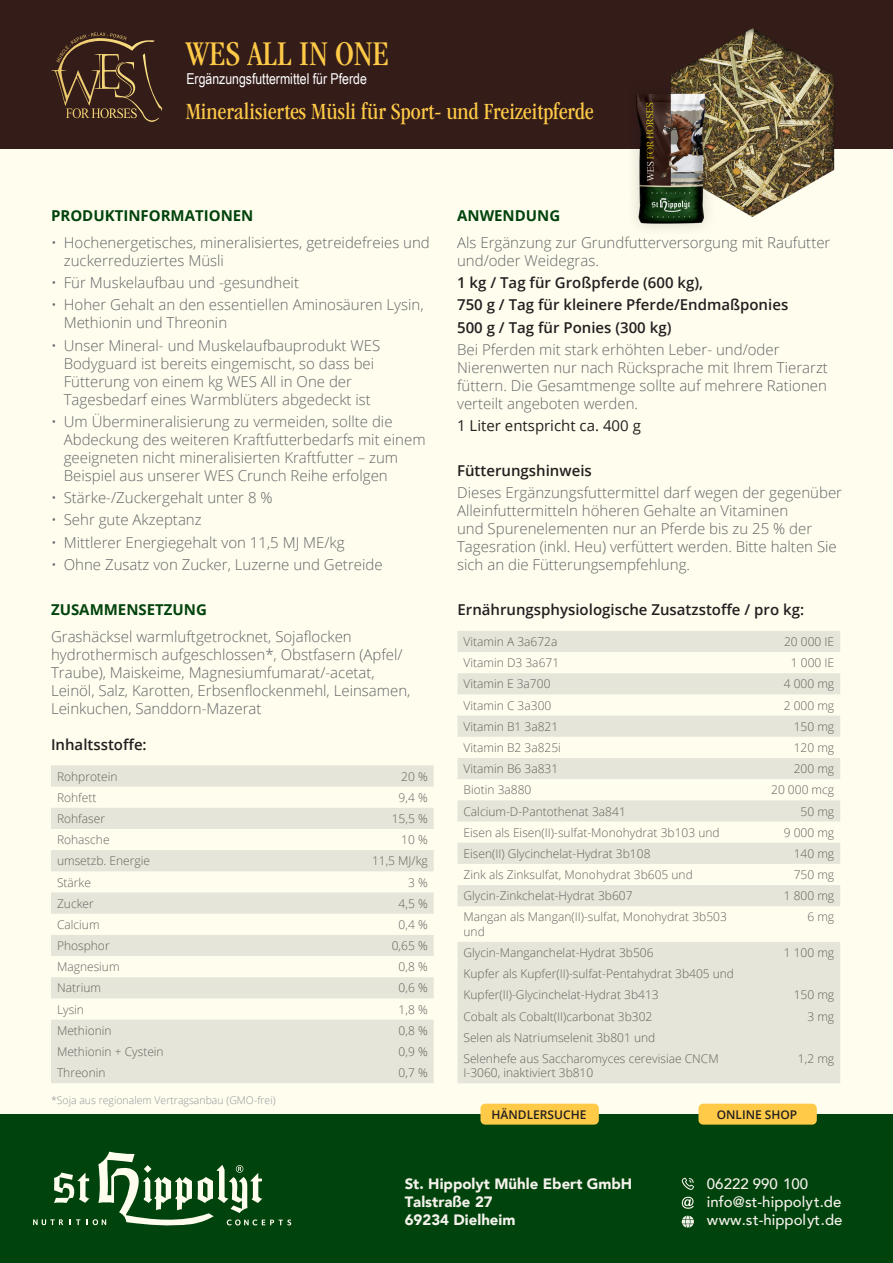
<style>
.page{position:relative;width:893px;height:1263px;background:#fffdee}
.page>*{position:absolute;margin:0;border:0;box-sizing:border-box;transform-origin:0 0}
.t1{font:condensed 36px "ITC Garamond Std";color:#feca47}
.t2{font:condensed 24px "ITC Garamond Std";color:#feca47}
.t3{font:300 15px/18px "Open Sans";color:#636366}
.t4{font:600 15px "Open Sans";color:#231f20}
.t5{font:900 15px/18.1px "Avenir";color:#f5f2eb}
.t6{font:500 15px/18px "Avenir";color:#f5f2eb}
.t7{font:700 15px "Open Sans";color:#00430c}
.t8{font:15px "Arial Narrow";color:#fff}
.t9{font:15px "Open Sans";color:#231f20}
.t10{font:300 12px/21.1px "Open Sans";color:#636366}
.t11{font:600 12px "Open Sans";color:#231f20}
.t12{font:300 10.5px "Open Sans";color:#939598}
</style>
<div class="page">
<div style="left:0;top:0;width:893px;height:149px;background:#341c19"></div>
<div style="left:0;top:1114px;width:893px;height:149px;background:#00430c"></div>
<svg style="left:83px;top:32px;width:38px;height:6px"></svg>
<svg style="left:33px;top:1152px;width:258px;height:74px"></svg>
<svg style="left:682px;top:1178px;width:12px;height:12px"></svg>
<svg style="left:682px;top:1197px;width:12px;height:12px"></svg>
<svg style="left:682px;top:1215px;width:12px;height:13px"></svg>
<div style="left:480px;top:1104px;width:119px;height:20px;background:#feca47;border-radius:5px"></div>
<div style="left:698px;top:1104px;width:119px;height:20px;background:#feca47;border-radius:5px"></div>
<svg style="left:51px;top:765px;width:383px;height:318px;fill:#e6e5d9"></svg>
<svg style="left:457px;top:631px;width:383px;height:452px;fill:#e6e5d9"></svg>
<img style="left:635px;top:28px;width:200px;height:200px">
<p class="t1" style="left:186px;top:34px;width:205px">WES ALL IN ONE</p>
<p class="t2" style="left:186px;top:98px;width:409px">Mineralisiertes Müsli für Sport- und Freizeitpferde</p>
<p class="t8" style="left:186px;top:68px;width:182px">Ergänzungsfuttermittel für Pferde</p>
<p class="t7" style="left:51px;top:205px;width:204px">PRODUKTINFORMATIONEN</p>
<p class="t3" style="left:64px;top:233px;width:368px;text-indent:-13px">• Hochenergetisches, mineralisiertes, getreidefreies und zuckerreduziertes Müsli</p>
<p class="t3" style="left:51px;top:273px;width:250px">• Für Muskelaufbau und -gesundheit</p>
<p class="t3" style="left:64px;top:296px;width:361px;text-indent:-13px">• Hoher Gehalt an den essentiellen Aminosäuren Lysin,<br>Methionin und Threonin</p>
<p class="t3" style="left:64px;top:336px;width:318px;text-indent:-13px">• Unser Mineral- und Muskelaufbauprodukt WES Bodyguard ist bereits eingemischt, so dass bei Fütterung von einem kg WES All in One der Tagesbedarf eines Warmblüters abgedeckt ist</p>
<p class="t3" style="left:64px;top:412px;width:363px;text-indent:-13px">• Um Übermineralisierung zu vermeiden, sollte die Abdeckung des weiteren Kraftfutterbedarfs mit einem geeigneten nicht mineralisierten Kraftfutter – zum Beispiel aus unserer WES Crunch Reihe erfolgen</p>
<p class="t3" style="left:51px;top:488px;width:223px">• Stärke-/Zuckergehalt unter 8 %</p>
<p class="t3" style="left:51px;top:511px;width:152px">• Sehr gute Akzeptanz</p>
<p class="t3" style="left:51px;top:533px;width:295px">• Mittlerer Energiegehalt von 11,5 MJ ME/kg</p>
<p class="t3" style="left:51px;top:555px;width:333px">• Ohne Zusatz von Zucker, Luzerne und Getreide</p>
<p class="t7" style="left:51px;top:599px;width:157px">ZUSAMMENSETZUNG</p>
<p class="t3" style="left:51px;top:627px;width:361px">Grashäcksel warmluftgetrocknet, Sojaflocken hydrothermisch aufgeschlossen*, Obstfasern (Apfel/ Traube), Maiskeime, Magnesiumfumarat/-acetat, Leinöl, Salz, Karotten, Erbsenflockenmehl, Leinsamen, Leinkuchen, Sanddorn-Mazerat</p>
<p class="t4" style="left:51px;top:734px;width:97px">Inhaltsstoffe:</p>
<p class="t10" style="left:57px;top:765px;width:62px">Rohprotein</p>
<p class="t10" style="left:401px;top:765px;width:28px">20 %</p>
<p class="t10" style="left:57px;top:786px;width:41px">Rohfett</p>
<p class="t10" style="left:399px;top:786px;width:31px">9,4 %</p>
<p class="t10" style="left:57px;top:808px;width:50px">Rohfaser</p>
<p class="t10" style="left:392px;top:808px;width:37px">15,5 %</p>
<p class="t10" style="left:57px;top:829px;width:54px">Rohasche</p>
<p class="t10" style="left:401px;top:829px;width:28px">10 %</p>
<p class="t10" style="left:57px;top:850px;width:95px">umsetzb. Energie</p>
<p class="t10" style="left:372px;top:850px;width:57px">11,5 MJ/kg</p>
<p class="t10" style="left:57px;top:871px;width:35px">Stärke</p>
<p class="t10" style="left:408px;top:871px;width:21px">3 %</p>
<p class="t10" style="left:57px;top:892px;width:38px">Zucker</p>
<p class="t10" style="left:399px;top:892px;width:31px">4,5 %</p>
<p class="t10" style="left:57px;top:914px;width:44px">Calcium</p>
<p class="t10" style="left:399px;top:914px;width:31px">0,4 %</p>
<p class="t10" style="left:57px;top:935px;width:54px">Phosphor</p>
<p class="t10" style="left:392px;top:935px;width:37px">0,65 %</p>
<p class="t10" style="left:57px;top:956px;width:64px">Magnesium</p>
<p class="t10" style="left:399px;top:956px;width:31px">0,8 %</p>
<p class="t10" style="left:57px;top:977px;width:46px">Natrium</p>
<p class="t10" style="left:399px;top:977px;width:31px">0,6 %</p>
<p class="t10" style="left:57px;top:998px;width:29px">Lysin</p>
<p class="t10" style="left:399px;top:998px;width:31px">1,8 %</p>
<p class="t10" style="left:57px;top:1019px;width:56px">Methionin</p>
<p class="t10" style="left:399px;top:1019px;width:31px">0,8 %</p>
<p class="t10" style="left:57px;top:1041px;width:108px">Methionin + Cystein</p>
<p class="t10" style="left:399px;top:1041px;width:31px">0,9 %</p>
<p class="t10" style="left:57px;top:1062px;width:50px">Threonin</p>
<p class="t10" style="left:399px;top:1062px;width:31px">0,7 %</p>
<p class="t12" style="left:51px;top:1092px;width:226px">*Soja aus regionalem Vertragsanbau (GMO-frei)</p>
<p class="t7" style="left:457px;top:205px;width:105px">ANWENDUNG</p>
<p class="t3" style="left:457px;top:233px;width:375px">Als Ergänzung zur Grundfutterversorgung mit Raufutter und/oder Weidegras.</p>
<p class="t4" style="left:457px;top:272px;width:248px">1 kg / Tag für Großpferde (600 kg),</p>
<p class="t4" style="left:457px;top:295px;width:333px">750 g / Tag für kleinere Pferde/Endmaßponies</p>
<p class="t4" style="left:457px;top:317px;width:216px">500 g / Tag für Ponies (300 kg)</p>
<p class="t3" style="left:457px;top:340px;width:372px">Bei Pferden mit stark erhöhten Leber- und/oder Nierenwerten nur nach Rücksprache mit Ihrem Tierarzt füttern. Die Gesamtmenge sollte auf mehrere Rationen verteilt angeboten werden.</p>
<p class="t9" style="left:457px;top:415px;width:185px">1 Liter entspricht ca. 400 g</p>
<p class="t4" style="left:457px;top:460px;width:136px">Fütterungshinweis</p>
<p class="t3" style="left:457px;top:483px;width:386px">Dieses Ergänzungsfuttermittel darf wegen der gegenüber Alleinfuttermitteln höheren Gehalte an Vitaminen<br>und Spurenelementen nur an Pferde bis zu 25 % der Tagesration (inkl. Heu) verfüttert werden. Bitte halten Sie sich an die Fütterungsempfehlung.</p>
<p class="t4" style="left:457px;top:600px;width:348px">Ernährungsphysiologische Zusatzstoffe / pro kg:</p>
<p class="t10" style="left:463px;top:631px;width:95px">Vitamin A 3a672a</p>
<p class="t10" style="left:784px;top:631px;width:52px">20 000 IE</p>
<p class="t10" style="left:463px;top:652px;width:97px">Vitamin D3 3a671</p>
<p class="t10" style="left:791px;top:652px;width:45px">1 000 IE</p>
<p class="t10" style="left:463px;top:673px;width:89px">Vitamin E 3a700</p>
<p class="t10" style="left:784px;top:673px;width:52px">4 000 mg</p>
<p class="t10" style="left:463px;top:694px;width:89px">Vitamin C 3a300</p>
<p class="t10" style="left:784px;top:694px;width:52px">2 000 mg</p>
<p class="t10" style="left:463px;top:715px;width:96px">Vitamin B1 3a821</p>
<p class="t10" style="left:794px;top:715px;width:42px">150 mg</p>
<p class="t10" style="left:463px;top:737px;width:99px">Vitamin B2 3a825i</p>
<p class="t10" style="left:794px;top:737px;width:42px">120 mg</p>
<p class="t10" style="left:463px;top:758px;width:96px">Vitamin B6 3a831</p>
<p class="t10" style="left:794px;top:758px;width:42px">200 mg</p>
<p class="t10" style="left:463px;top:779px;width:69px">Biotin 3a880</p>
<p class="t10" style="left:771px;top:779px;width:65px">20 000 mcg</p>
<p class="t10" style="left:463px;top:800px;width:164px">Calcium-D-Pantothenat 3a841</p>
<p class="t10" style="left:800px;top:800px;width:35px">50 mg</p>
<p class="t10" style="left:463px;top:821px;width:258px">Eisen als Eisen(II)-sulfat-Monohydrat 3b103 und</p>
<p class="t10" style="left:784px;top:821px;width:52px">9 000 mg</p>
<p class="t10" style="left:463px;top:843px;width:188px">Eisen(II) Glycinchelat-Hydrat 3b108</p>
<p class="t10" style="left:794px;top:843px;width:42px">140 mg</p>
<p class="t10" style="left:463px;top:864px;width:231px">Zink als Zinksulfat, Monohydrat 3b605 und</p>
<p class="t10" style="left:794px;top:864px;width:42px">750 mg</p>
<p class="t10" style="left:463px;top:885px;width:171px">Glycin-Zinkchelat-Hydrat 3b607</p>
<p class="t10" style="left:784px;top:885px;width:52px">1 800 mg</p>
<p class="t10" style="left:463px;top:909px;width:265px;line-height:14.4px">Mangan als Mangan(II)-sulfat, Monohydrat 3b503 und</p>
<p class="t10" style="left:807px;top:906px;width:28px">6 mg</p>
<p class="t10" style="left:463px;top:942px;width:192px">Glycin-Manganchelat-Hydrat 3b506</p>
<p class="t10" style="left:784px;top:942px;width:52px">1 100 mg</p>
<p class="t10" style="left:463px;top:963px;width:272px">Kupfer als Kupfer(II)-sulfat-Pentahydrat 3b405 und<br>Kupfer(II)-Glycinchelat-Hydrat 3b413</p>
<p class="t10" style="left:794px;top:984px;width:42px">150 mg</p>
<p class="t10" style="left:463px;top:1005px;width:190px">Cobalt als Cobalt(II)carbonat 3b302</p>
<p class="t10" style="left:807px;top:1005px;width:28px">3 mg</p>
<p class="t10" style="left:463px;top:1026px;width:257px">Selen als Natriumselenit 3b801 und<br>Selenhefe aus Saccharomyces cerevisiae CNCM</p>
<p class="t10" style="left:463px;top:1062px;width:131px">I-3060, inaktiviert 3b810</p>
<p class="t10" style="left:798px;top:1048px;width:38px">1,2 mg</p>
<p class="t11" style="left:492px;top:1106px;width:96px">HÄNDLERSUCHE</p>
<p class="t11" style="left:717px;top:1106px;width:82px">ONLINE SHOP</p>
<p class="t5" style="left:405px;top:1174px;width:229px">St. Hippolyt Mühle Ebert GmbH<br>Talstraße 27<br>69234 Dielheim</p>
<p class="t6" style="left:707px;top:1173px;width:137px">06222 990 100 info@st-hippolyt.de www.st-hippolyt.de</p>
</div>
